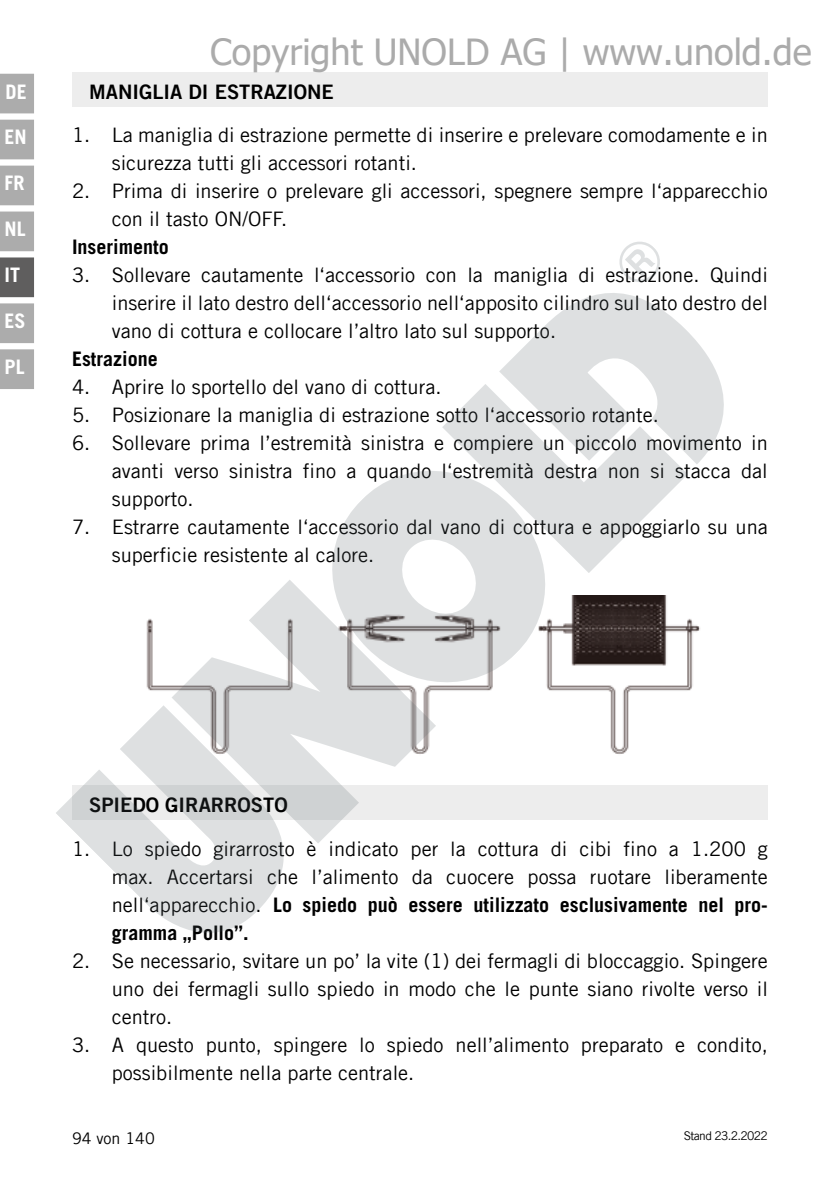
<style>
.page{position:relative;width:840px;height:1191px;background:#fff}
.page>*{position:absolute;margin:0;border:0;box-sizing:border-box;transform-origin:0 0}
.t1{font:36px "Tahoma";color:#ababab}
.t2{font:20px/28px "Trade Gothic LT Com";color:#000;text-align:justify}
.t3{font:20px "Trade Gothic LT Com Bd 2";color:#000}
.t4{font:700 20px "Trade Gothic LT Com";color:#000}
.t5{font:700 20px "Trade Gothic LT Com";color:#fff}
.t6{font:16px "Trade Gothic LT Com";color:#000}
.t7{font:12px "Trade Gothic LT Com";letter-spacing:-.055em;color:#000}
.s1{font-weight:700}
</style>
<div class="page">
<div style="left:0;top:74px;width:34px;height:39px;background:#acacac"></div>
<div style="left:0;top:120px;width:34px;height:39px;background:#acacac"></div>
<div style="left:0;top:166px;width:34px;height:39px;background:#acacac"></div>
<div style="left:0;top:211px;width:34px;height:40px;background:#acacac"></div>
<div style="left:0;top:257px;width:34px;height:40px;background:#5f5e5e"></div>
<div style="left:0;top:303px;width:34px;height:40px;background:#acacac"></div>
<div style="left:0;top:349px;width:34px;height:40px;background:#acacac"></div>
<div style="left:72px;top:785px;width:695px;height:34px;background:#ededed"></div>
<div style="left:72px;top:72px;width:695px;height:34px;background:#ededed"></div>
<img style="left:146px;top:595px;width:554px;height:159px">
<svg style="left:543px;top:293px;width:181px;height:182px;fill:#dee0e1"></svg>
<svg style="left:442px;top:328px;width:245px;height:245px;fill:#dee0e1"></svg>
<svg style="left:332px;top:428px;width:255px;height:297px;fill:#dee0e1"></svg>
<svg style="left:171px;top:579px;width:265px;height:264px;fill:#dee0e1"></svg>
<svg style="left:56px;top:702px;width:260px;height:231px;fill:#dee0e1"></svg>
<svg style="left:619px;top:241px;width:41px;height:41px"></svg>
<p class="t5" style="left:6px;top:80px;width:23px">DE</p>
<p class="t5" style="left:5px;top:125px;width:24px">EN</p>
<p class="t5" style="left:5px;top:171px;width:22px">FR</p>
<p class="t5" style="left:5px;top:217px;width:23px">NL</p>
<p class="t5" style="left:5px;top:262px;width:17px">IT</p>
<p class="t5" style="left:5px;top:308px;width:23px">ES</p>
<p class="t5" style="left:5px;top:354px;width:22px">PL</p>
<h1 class="t1" style="left:210px;top:27px;width:602px">Copyright UNOLD AG | www.unold.de</h1>
<p class="t3" style="left:89px;top:79px;width:246px">MANIGLIA DI ESTRAZIONE</p>
<p class="t2" style="left:112px;top:121px;width:657px;text-indent:-40px">1. La maniglia di estrazione permette di inserire e prelevare comodamente e in sicurezza tutti gli accessori rotanti.</p>
<p class="t2" style="left:112px;top:177px;width:657px;text-indent:-40px">2. Prima di inserire o prelevare gli accessori, spegnere sempre l‘apparecchio con il tasto ON/OFF.</p>
<p class="t4" style="left:72px;top:235px;width:98px">Inserimento</p>
<p class="t2" style="left:112px;top:261px;width:657px;text-indent:-40px">3. Sollevare cautamente l‘accessorio con la maniglia di estrazione. Quindi inserire il lato destro dell‘accessorio nell‘apposito cilindro sul lato destro del vano di cottura e collocare l’altro lato sul supporto.</p>
<p class="t4" style="left:72px;top:347px;width:87px">Estrazione</p>
<p class="t2" style="left:72px;top:373px;width:371px">4. Aprire lo sportello del vano di cottura.</p>
<p class="t2" style="left:72px;top:401px;width:588px">5. Posizionare la maniglia di estrazione sotto l‘accessorio rotante.</p>
<p class="t2" style="left:112px;top:429px;width:657px;text-indent:-40px">6. Sollevare prima l’estremità sinistra e compiere un piccolo movimento in avanti verso sinistra fino a quando l‘estremità destra non si stacca dal supporto.</p>
<p class="t2" style="left:112px;top:513px;width:657px;text-indent:-40px">7. Estrarre cautamente l‘accessorio dal vano di cottura e appoggiarlo su una superficie resistente al calore.</p>
<p class="t3" style="left:89px;top:792px;width:200px">SPIEDO GIRARROSTO</p>
<p class="t2" style="left:112px;top:835px;width:657px;text-indent:-40px">1. Lo spiedo girarrosto è indicato per la cottura di cibi fino a 1.200 g max. Accertarsi che l’alimento da cuocere possa ruotare liberamente nell‘apparecchio. <span class="s1">Lo spiedo può essere utilizzato esclusivamente nel pro&shy;gramma „Pollo”.</span></p>
<p class="t2" style="left:112px;top:947px;width:657px;text-indent:-40px">2. Se necessario, svitare un po’ la vite (1) dei fermagli di bloccaggio. Spingere uno dei fermagli sullo spiedo in modo che le punte siano rivolte verso il centro.</p>
<p class="t2" style="left:112px;top:1031px;width:657px;text-indent:-40px">3. A questo punto, spingere lo spiedo nell’alimento preparato e condito, possibilmente nella parte centrale.</p>
<p class="t6" style="left:72px;top:1128px;width:84px">94 von 140</p>
<p class="t7" style="left:683px;top:1128px;width:85px">Stand 23.2.2022</p>
</div>
